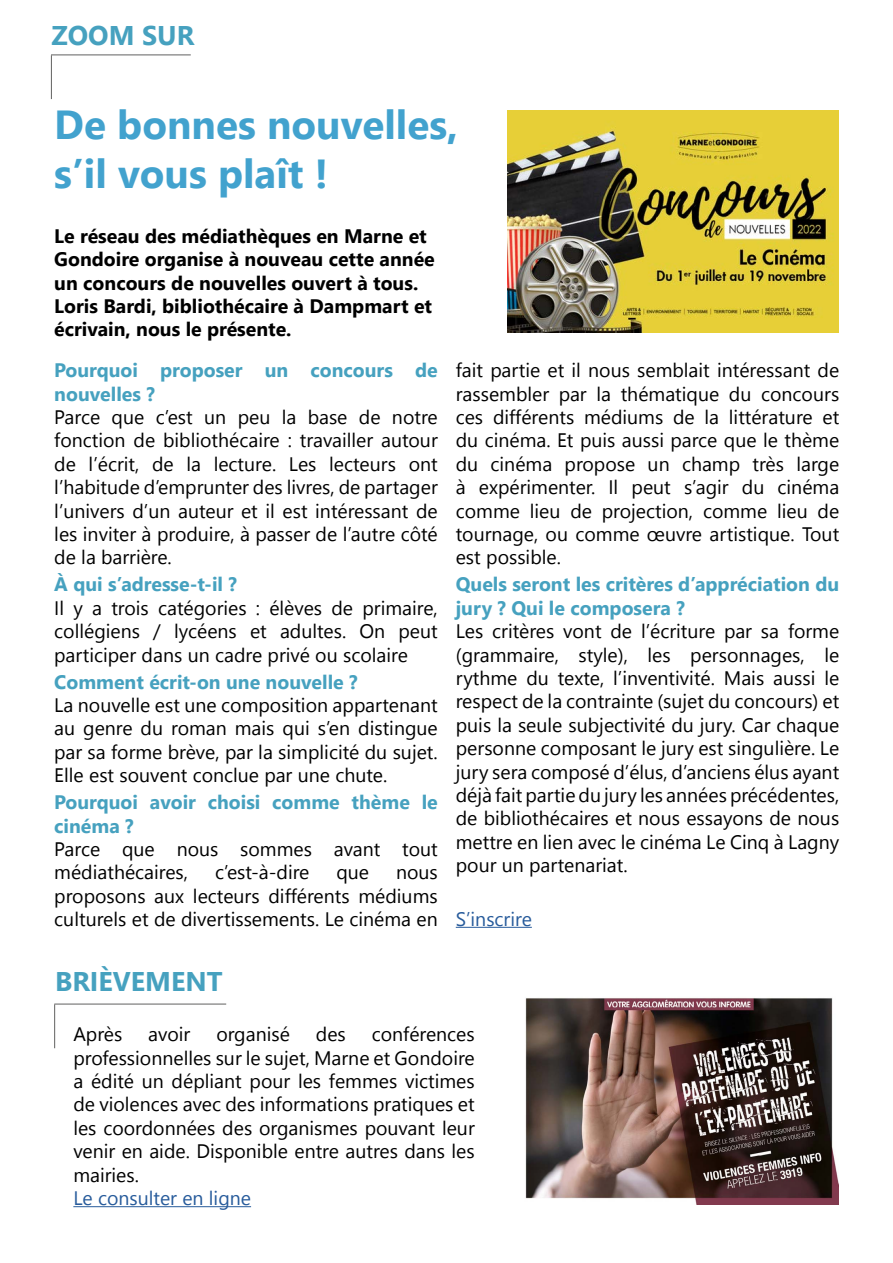
<style>
.page{position:relative;width:893px;height:1263px;background:#fff}
.page>*{position:absolute;margin:0;border:0;box-sizing:border-box;transform-origin:0 0}
.t1{font:700 40.5px/48.6px "Nirmala UI";color:#42a2ce}
.t2{font:700 27px "Nirmala UI";color:#46a1bf}
.t3{font:19.5px/23.4px "Nirmala UI";color:#000;text-align:justify}
.t4{font:700 19.5px/23.4px "Nirmala UI";color:#46a1bf}
.t5{font:700 19.5px/23.4px "Nirmala UI";color:#000}
.t6{font:19.5px "Nirmala UI";color:#275b9b}
</style>
<div class="page">
<hr style="left:51px;top:55px;width:1px;height:44px;background:#616160">
<hr style="left:51px;top:55px;width:140px;height:1px;background:#616160">
<hr style="left:456px;top:927px;width:76px;height:1px;background:#275b9b">
<img style="left:507px;top:111px;width:332px;height:222px">
<hr style="left:54px;top:1004px;width:1px;height:44px;background:#616160">
<hr style="left:54px;top:1004px;width:172px;height:1px;background:#616160">
<hr style="left:73px;top:1206px;width:178px;height:1px;background:#275b9b">
<img style="left:525px;top:998px;width:314px;height:207px">
<h2 class="t2" style="left:51px;top:13px;width:144px">ZOOM SUR</h2>
<h1 class="t1" style="left:54px;top:99px;width:405px">De bonnes nouvelles, s’il vous plaît !</h1>
<p class="t5" style="left:54px;top:223px;width:382px">Le réseau des médiathèques en Marne et Gondoire organise à nouveau cette année un concours de nouvelles ouvert à tous.<br>Loris Bardi, bibliothécaire à Dampmart et écrivain, nous le présente.</p>
<p class="t4" style="left:54px;top:357px;width:385px">Pourquoi proposer un concours de nouvelles ?</p>
<p class="t3" style="left:54px;top:404px;width:385px">Parce que c’est un peu la base de notre fonction de bibliothécaire : travailler autour de l’écrit, de la lecture. Les lecteurs ont l’habitude d’emprunter des livres, de partager l’univers d’un auteur et il est intéressant de les inviter à produire, à passer de l’autre côté de la barrière.</p>
<p class="t4" style="left:54px;top:572px;width:184px">À qui s’adresse-t-il ?</p>
<p class="t3" style="left:54px;top:595px;width:385px">Il y a trois catégories : élèves de primaire, collégiens / lycéens et adultes. On peut participer dans un cadre privé ou scolaire</p>
<p class="t4" style="left:54px;top:669px;width:305px">Comment écrit-on une nouvelle ?</p>
<p class="t3" style="left:54px;top:692px;width:385px">La nouvelle est une composition appartenant au genre du roman mais qui s’en distingue par sa forme brève, par la simplicité du sujet.<br>Elle est souvent conclue par une chute.</p>
<p class="t4" style="left:54px;top:789px;width:385px">Pourquoi avoir choisi comme thème le cinéma ?</p>
<p class="t3" style="left:54px;top:836px;width:385px">Parce que nous sommes avant tout médiathécaires,</p>
<p class="t3" style="left:215px;top:859px;width:96px">c’est-à-dire</p>
<p class="t3" style="left:336px;top:859px;width:34px">que</p>
<p class="t3" style="left:54px;top:859px;width:385px;text-indent:342px">nous proposons aux lecteurs différents médiums culturels et de divertissements. Le cinéma en</p>
<p class="t3" style="left:456px;top:357px;width:385px">fait partie et il nous semblait intéressant de rassembler par la thématique du concours ces différents médiums de la littérature et du cinéma. Et puis aussi parce que le thème du cinéma propose un champ très large à expérimenter. Il peut s’agir du cinéma comme lieu de projection, comme lieu de tournage, ou comme œuvre artistique. Tout est possible.</p>
<p class="t4" style="left:456px;top:572px;width:385px">Quels seront les critères d’appréciation du jury ? Qui le composera ?</p>
<p class="t3" style="left:456px;top:618px;width:385px">Les critères vont de l’écriture par sa forme (grammaire, style), les personnages, le rythme du texte, l’inventivité. Mais aussi le respect de la contrainte (sujet du concours) et puis la seule subjectivité du jury. Car chaque personne composant le jury est singulière. Le jury sera composé d’élus, d’anciens élus ayant déjà fait partie du jury les années précédentes, de bibliothécaires et nous essayons de nous mettre en lien avec le cinéma Le Cinq à Lagny pour un partenariat.</p>
<p class="t6" style="left:456px;top:903px;width:78px">S’inscrire</p>
<h2 class="t2" style="left:55px;top:959px;width:169px">BRIÈVEMENT</h2>
<p class="t3" style="left:73px;top:1021px;width:51px">Après</p>
<p class="t3" style="left:148px;top:1021px;width:44px">avoir</p>
<p class="t3" style="left:216px;top:1021px;width:75px">organisé</p>
<p class="t3" style="left:316px;top:1021px;width:31px">des</p>
<p class="t3" style="left:73px;top:1021px;width:403px;text-indent:298px">conférences professionnelles sur le sujet, Marne et Gondoire a édité un dépliant pour les femmes victimes de violences avec des informations pratiques et les coordonnées des organismes pouvant leur venir en aide. Disponible entre autres dans les mairies.</p>
<p class="t6" style="left:73px;top:1182px;width:179px">Le consulter en ligne</p>
</div>
